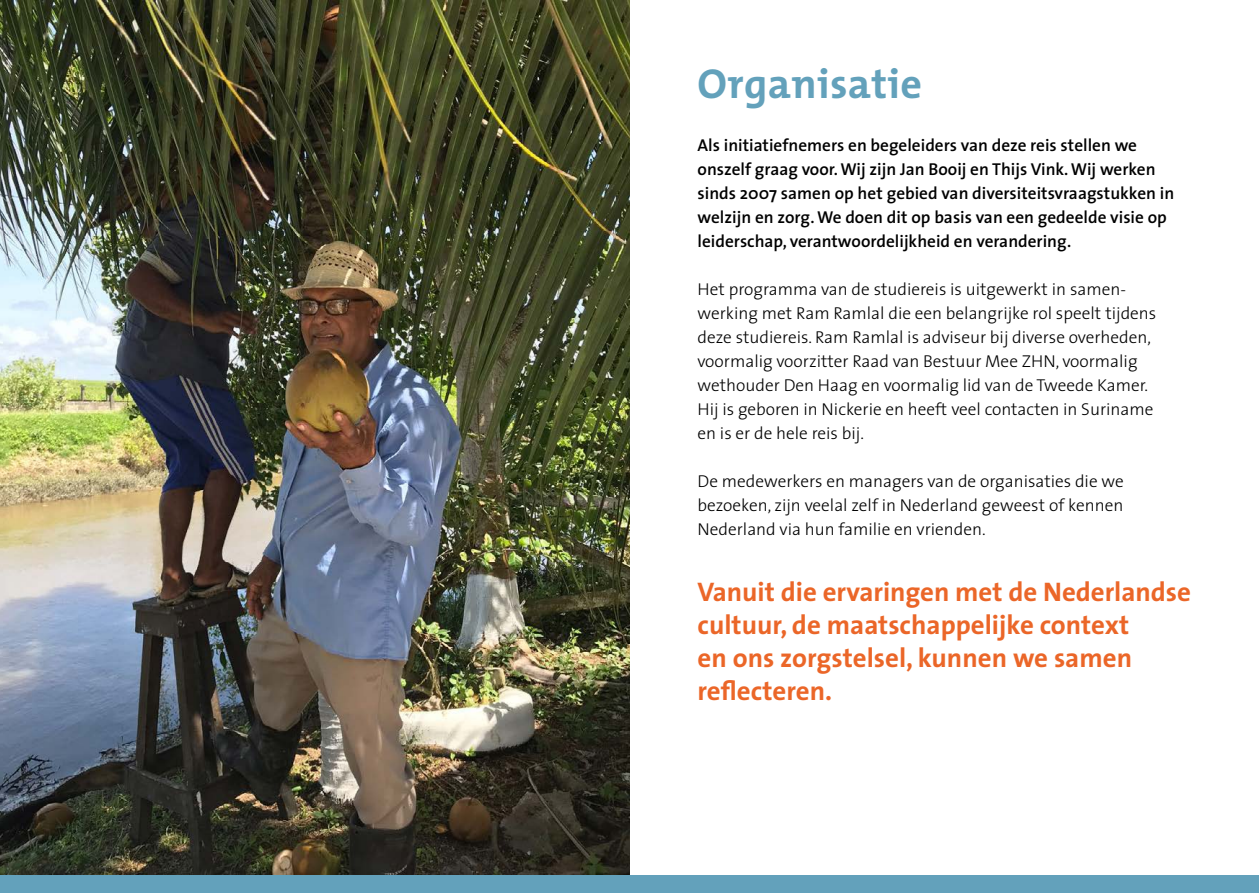
<style>
.page{position:relative;width:1259px;height:893px;background:#fff}
.page>*{position:absolute;margin:0;border:0;box-sizing:border-box;transform-origin:0 0}
.t1{font:700 42px "The Mix";letter-spacing:.01em;color:#63a1bb}
.t2{font:700 27px/33px "The Sans";color:#eb6628}
.t3{font:300 17.25px/24px "The Sans";color:#000}
.t4{font:600 17.25px/24px "The Sans";color:#000}
</style>
<div class="page">
<img style="left:0;top:0;width:629px;height:876px">
<div style="left:0;top:876px;width:1259px;height:17px;background:#63a1bb"></div>
<h1 class="t1" style="left:697px;top:49px;width:226px">Organisatie</h1>
<p class="t4" style="left:697px;top:133px;width:478px">Als initiatiefnemers en begeleiders van deze reis stellen we onszelf graag voor. Wij zijn Jan Booij en Thijs Vink. Wij werken sinds 2007 samen op het gebied van diversiteitsvraagstukken in welzijn en zorg. We doen dit op basis van een gedeelde visie op leiderschap, verantwoordelijkheid en verandering.</p>
<p class="t3" style="left:697px;top:277px;width:460px">Het programma van de studiereis is uitgewerkt in samen&shy;werking met Ram Ramlal die een belangrijke rol speelt tijdens deze studiereis. Ram Ramlal is adviseur bij diverse overheden, voormalig voorzitter Raad van Bestuur Mee ZHN, voormalig wethouder Den Haag en voormalig lid van de Tweede Kamer.<br>Hij is geboren in Nickerie en heeft veel contacten in Suriname en is er de hele reis bij.</p>
<p class="t3" style="left:697px;top:469px;width:428px;text-align:justify">De medewerkers en managers van de organisaties die we bezoeken, zijn veelal zelf in Nederland geweest of kennen Nederland via hun familie en vrienden.</p>
<h2 class="t2" style="left:697px;top:575px;width:495px">Vanuit die ervaringen met de Nederlandse cultuur, de maatschappelijke context<br>en ons zorgstelsel, kunnen we samen reflecteren.</h2>
</div>
